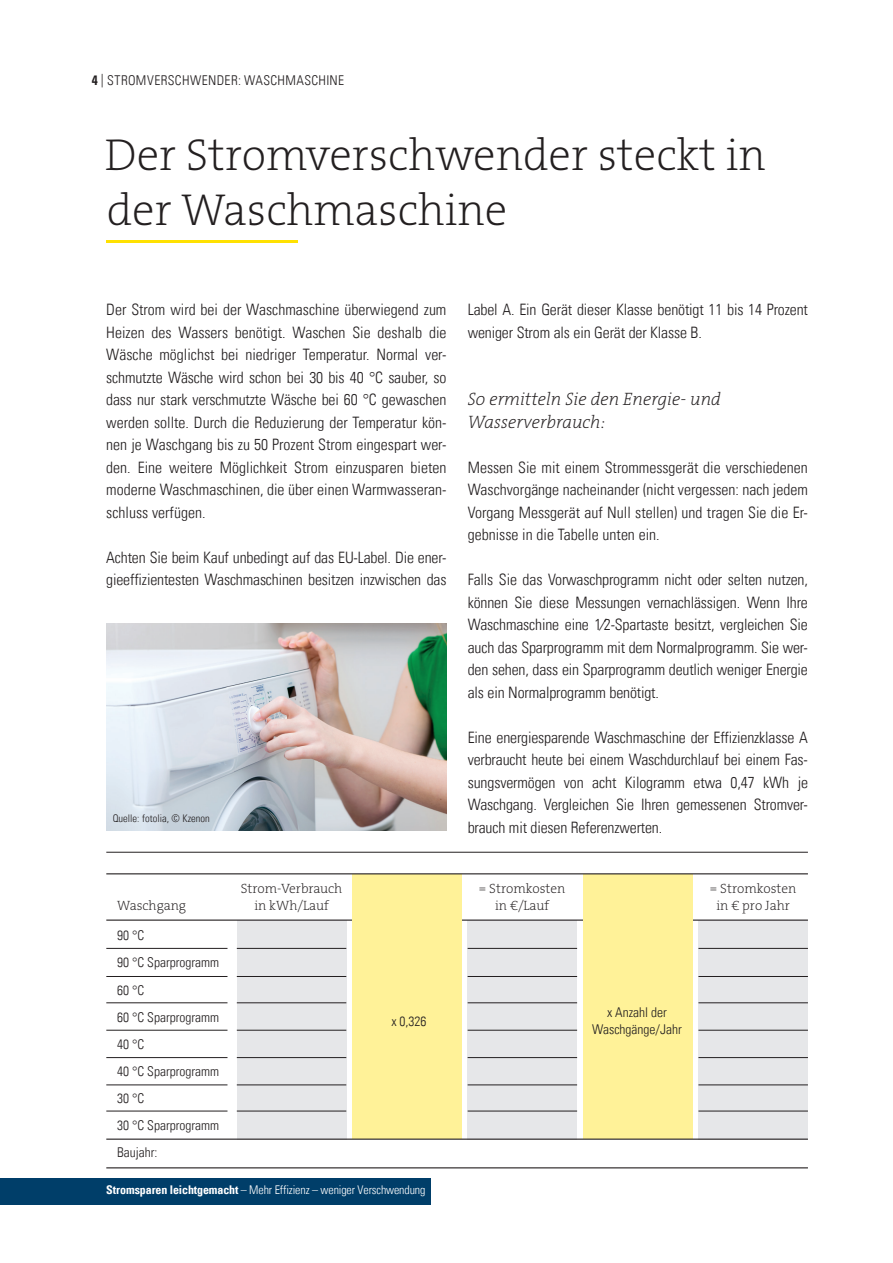
<style>
.page{position:relative;width:893px;height:1263px;background:#fff}
.page>*{position:absolute;margin:0;border:0;box-sizing:border-box;transform-origin:0 0}
.t1{font:45px/55.5px "The Serif HP2 Ex Lig";color:#231f20}
.t2{font:18px/22.5px "The Serif HP2 Ex Lig IT";color:#231f20}
.t3{font:300 condensed 15.75px/22.5px "Univers LT";letter-spacing:-.01em;color:#231f20;text-align:justify}
.t4{font:300 condensed 13.5px/27.2px "Univers LT";color:#231f20}
.t5{font:13.5px/16.5px "The Serif HP2 Ex Lig";color:#231f20;text-align:center}
.t6{font:300 condensed 13.5px "Univers LT";letter-spacing:.025em;color:#231f20}
.t7{font:300 condensed 12px "Univers LT";letter-spacing:-.01em;color:#fff}
.t8{font:300 condensed 10.5px "Univers LT";color:#231f20}
.s1{font-weight:700}
</style>
<div class="page">
<div style="left:0;top:1178px;width:431px;height:26px;background:#003e69"></div>
<hr style="left:106px;top:241px;width:192px;height:2px;background:#ffe101">
<img style="left:106px;top:624px;width:340px;height:207px">
<hr style="left:106px;top:852px;width:702px;height:1px;background:#231f20">
<hr style="left:106px;top:1057px;width:121px;height:1px;background:#231f20">
<hr style="left:106px;top:948px;width:121px;height:1px;background:#231f20">
<hr style="left:106px;top:1111px;width:121px;height:1px;background:#231f20">
<hr style="left:106px;top:976px;width:121px;height:1px;background:#231f20">
<hr style="left:106px;top:1002px;width:121px;height:1px;background:#231f20">
<hr style="left:106px;top:1030px;width:121px;height:1px;background:#231f20">
<hr style="left:106px;top:1085px;width:121px;height:1px;background:#231f20">
<div style="left:237px;top:920px;width:109px;height:219px;background:#e6e7e9"></div>
<hr style="left:237px;top:1057px;width:109px;height:1px;background:#231f20">
<hr style="left:237px;top:948px;width:109px;height:1px;background:#231f20">
<hr style="left:237px;top:1111px;width:109px;height:1px;background:#231f20">
<hr style="left:237px;top:976px;width:109px;height:1px;background:#231f20">
<hr style="left:237px;top:1002px;width:109px;height:1px;background:#231f20">
<hr style="left:237px;top:1030px;width:109px;height:1px;background:#231f20">
<hr style="left:237px;top:1085px;width:109px;height:1px;background:#231f20">
<div style="left:468px;top:920px;width:109px;height:219px;background:#e6e7e9"></div>
<hr style="left:468px;top:1057px;width:109px;height:1px;background:#231f20">
<hr style="left:468px;top:948px;width:109px;height:1px;background:#231f20">
<hr style="left:468px;top:1111px;width:109px;height:1px;background:#231f20">
<hr style="left:468px;top:976px;width:109px;height:1px;background:#231f20">
<hr style="left:468px;top:1002px;width:109px;height:1px;background:#231f20">
<hr style="left:468px;top:1030px;width:109px;height:1px;background:#231f20">
<hr style="left:468px;top:1085px;width:109px;height:1px;background:#231f20">
<div style="left:698px;top:920px;width:110px;height:219px;background:#e6e7e9"></div>
<hr style="left:698px;top:1057px;width:110px;height:1px;background:#231f20">
<hr style="left:698px;top:948px;width:110px;height:1px;background:#231f20">
<hr style="left:698px;top:1111px;width:110px;height:1px;background:#231f20">
<hr style="left:698px;top:976px;width:110px;height:1px;background:#231f20">
<hr style="left:698px;top:1002px;width:110px;height:1px;background:#231f20">
<hr style="left:698px;top:1030px;width:110px;height:1px;background:#231f20">
<hr style="left:698px;top:1085px;width:110px;height:1px;background:#231f20">
<hr style="left:106px;top:919px;width:702px;height:2px;background:#231f20">
<hr style="left:106px;top:1167px;width:702px;height:1px;background:#231f20">
<div style="left:352px;top:874px;width:110px;height:265px;background:#fff298"></div>
<div style="left:583px;top:874px;width:109px;height:265px;background:#fff298"></div>
<hr style="left:106px;top:873px;width:702px;height:1px;background:#231f20">
<hr style="left:106px;top:1138px;width:702px;height:2px;background:#231f20">
<p class="t6" style="left:92px;top:72px;width:254px"><span class="s1">4</span> | STROMVERSCHWENDER: WASCHMASCHINE</p>
<h1 class="t1" style="left:105px;top:127px;width:663px">Der Stromverschwender steckt in der Waschmaschine</h1>
<p class="t3" style="left:106px;top:298px;width:342px">Der Strom wird bei der Waschmaschine überwiegend zum Heizen des Wassers benötigt. Waschen Sie deshalb die Wäsche möglichst bei niedriger Temperatur. Normal ver&shy;schmutzte Wäsche wird schon bei 30 bis 40 °C sauber, so dass nur stark verschmutzte Wäsche bei 60 °C gewaschen werden sollte. Durch die Reduzierung der Temperatur kön&shy;nen je Waschgang bis zu 50 Prozent Strom eingespart wer&shy;den. Eine weitere Möglichkeit Strom einzusparen bieten moderne Waschmaschinen, die über einen Warmwasseran&shy;schluss verfügen.</p>
<p class="t3" style="left:106px;top:546px;width:342px">Achten Sie beim Kauf unbedingt auf das EU-Label. Die ener&shy;gieeffizientesten Waschmaschinen besitzen inzwischen das</p>
<p class="t8" style="left:113px;top:812px;width:99px">Quelle: fotolia, © Kzenon</p>
<p class="t5" style="left:241px;top:881px;width:103px">Strom-Verbrauch</p>
<p class="t5" style="left:117px;top:897px;width:71px">Waschgang</p>
<p class="t5" style="left:254px;top:897px;width:76px">in kWh/Lauf</p>
<p class="t3" style="left:468px;top:298px;width:342px">Label A. Ein Gerät dieser Klasse benötigt 11 bis 14 Prozent weniger Strom als ein Gerät der Klasse B.</p>
<p class="t2" style="left:468px;top:388px;width:255px">So ermitteln Sie den Energie- und<br>Wasserverbrauch:</p>
<p class="t3" style="left:468px;top:456px;width:342px">Messen Sie mit einem Strommessgerät die verschiedenen Waschvorgänge nacheinander (nicht vergessen: nach jedem Vorgang Messgerät auf Null stellen) und tragen Sie die Er&shy;gebnisse in die Tabelle unten ein.</p>
<p class="t3" style="left:468px;top:568px;width:342px">Falls Sie das Vorwaschprogramm nicht oder selten nutzen, können Sie diese Messungen vernachlässigen. Wenn Ihre Waschmaschine eine 1⁄2-Spartaste besitzt, vergleichen Sie auch das Sparprogramm mit dem Normalprogramm. Sie wer&shy;den sehen, dass ein Sparprogramm deutlich weniger Energie als ein Normalprogramm benötigt.</p>
<p class="t3" style="left:468px;top:726px;width:342px">Eine energiesparende Waschmaschine der Effizienzklasse A verbraucht heute bei einem Waschdurchlauf bei einem Fas&shy;sungsvermögen von acht Kilogramm etwa 0,47 kWh je Waschgang. Vergleichen Sie Ihren gemessenen Stromver&shy;brauch mit diesen Referenzwerten.</p>
<p class="t5" style="left:479px;top:881px;width:88px">= Stromkosten in €/Lauf</p>
<p class="t5" style="left:710px;top:881px;width:88px">= Stromkosten in € pro Jahr</p>
<p class="t4" style="left:117px;top:922px;width:104px">90 °C<br>90 °C Sparprogramm<br>60 °C<br>60 °C Sparprogramm<br>40 °C<br>40 °C Sparprogramm<br>30 °C<br>30 °C Sparprogramm<br>Baujahr:</p>
<p class="t4" style="left:391px;top:1007px;width:37px">x 0,326</p>
<p class="t4" style="left:592px;top:1004px;width:91px;line-height:16.5px;text-align:center">x Anzahl der<br>Waschgänge/Jahr</p>
<p class="t7" style="left:106px;top:1183px;width:321px"><span class="s1">Stromsparen leichtgemacht</span> – Mehr Effizienz – weniger Verschwendung</p>
</div>
